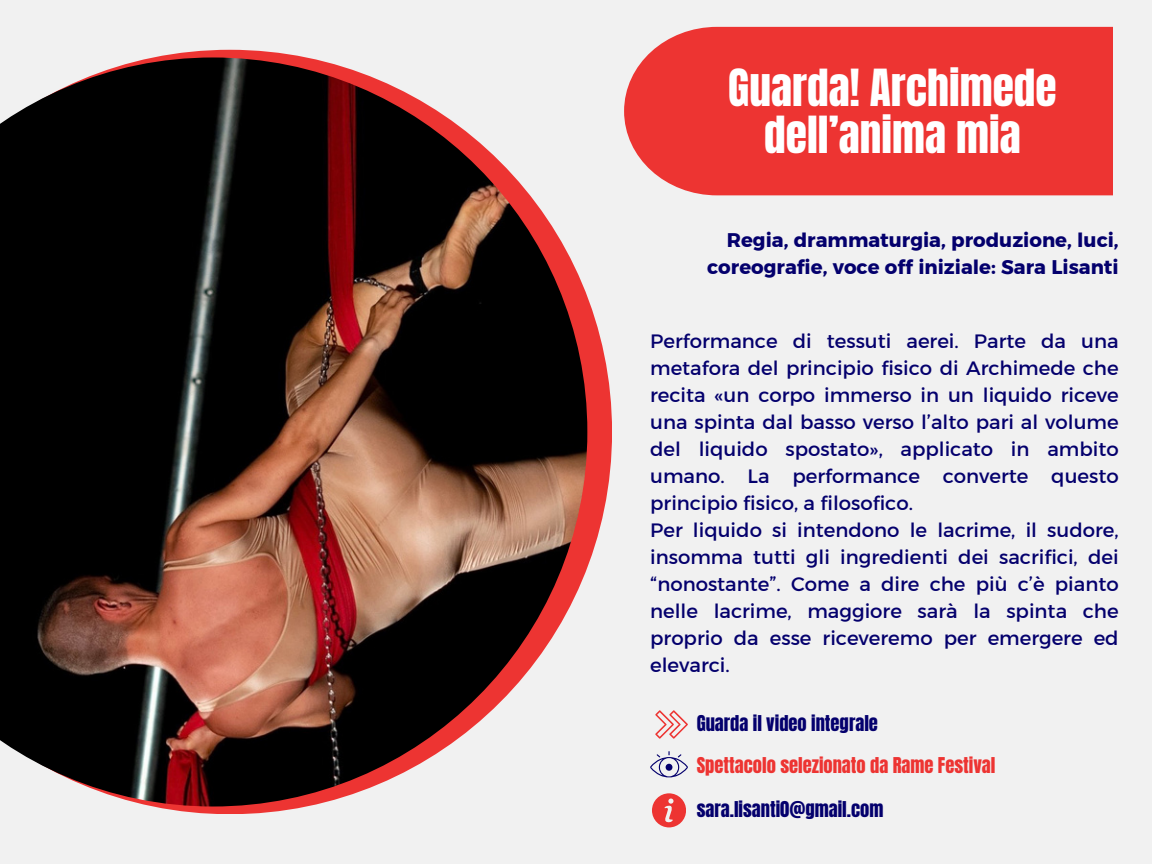
<style>
.page{position:relative;width:1152px;height:864px;background:#f1f1f1}
.page>*{position:absolute;margin:0;border:0;box-sizing:border-box;transform-origin:0 0}
.t1{font:43.5px/47.2px "Anton";color:#fff;text-align:center}
.t2{font:19.65px/27px "Kief Montaser Regular";color:#04006d}
.t3{font:19.65px/27px "Kief Montaser Bold";color:#04006d;text-align:right}
.t4{font:18.6px "Anton";color:#04006d}
.t5{font:18.6px "Anton";color:#ed3432}
</style>
<div class="page">
<svg style="left:156px;top:50px;width:456px;height:764px"></svg>
<div style="left:624px;top:27px;width:489px;height:168px;background:#ed3432"></div>
<img style="left:0;top:57px;width:587px;height:750px">
<svg style="left:655px;top:710px;width:33px;height:28px"></svg>
<svg style="left:650px;top:751px;width:38px;height:26px"></svg>
<svg style="left:652px;top:793px;width:34px;height:34px"></svg>
<h1 class="t1" style="left:728px;top:65px;width:330px">Guarda! Archimede dell’anima mia</h1>
<p class="t3" style="left:707px;top:226px;width:413px">Regia, drammaturgia, produzione, luci, coreografie, voce off iniziale: Sara Lisanti</p>
<p class="t2" style="left:650px;top:327px;width:470px">Performance di tessuti aerei. Parte da una metafora del principio fisico di Archimede che recita «un corpo immerso in un liquido riceve una spinta dal basso verso l’alto pari al volume del liquido spostato», applicato in ambito umano. La performance converte questo principio fisico, a filosofico.<br>Per liquido si intendono le lacrime, il sudore, insomma tutti gli ingredienti dei sacrifici, dei “nonostante”. Come a dire che più c’è pianto nelle lacrime, maggiore sarà la spinta che proprio da esse riceveremo per emergere ed elevarci.</p>
<p class="t4" style="left:697px;top:710px;width:183px">Guarda il video integrale</p>
<p class="t5" style="left:697px;top:752px;width:300px">Spettacolo selezionato da Rame Festival</p>
<p class="t4" style="left:697px;top:796px;width:188px">sara.lisanti0@gmail.com</p>
</div>
